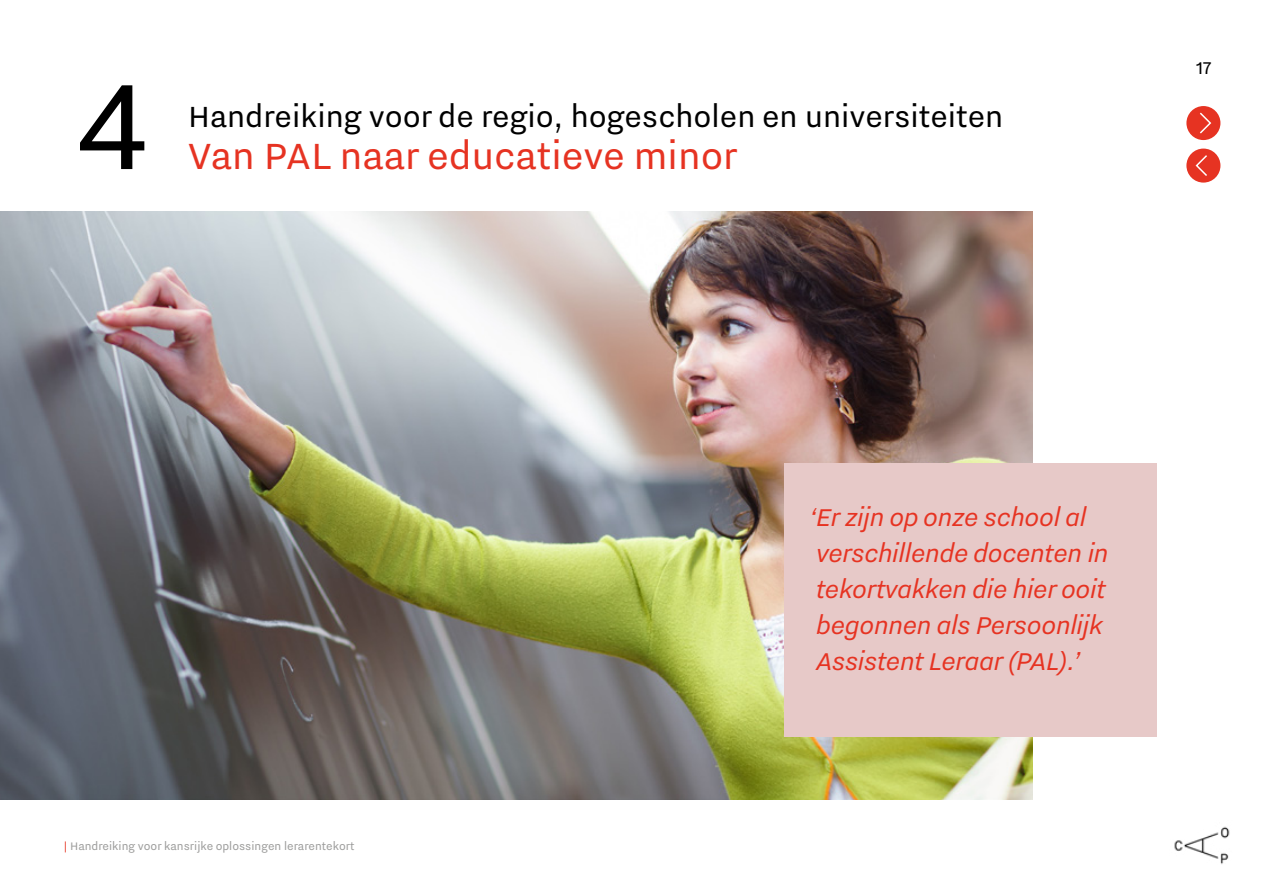
<style>
.page{position:relative;width:1263px;height:893px;background:#fff}
.page>*{position:absolute;margin:0;border:0;box-sizing:border-box;transform-origin:0 0}
.Heading_groot_rood{font:150px "Nitti Grotesk";color:#000}
.Heading_groot_rood-2{font:45px "Nitti Grotesk";color:#e63322}
.Heading_groot_rood-3{font:36px "Nitti Grotesk";color:#000}
.QUOTE{font:italic 30px/36px "Nitti Grotesk";letter-spacing:-.01em;color:#e63322}
.Heading_groot_rood-4{font:21px "Nitti Grotesk";color:#000}
.t1{font:13.5px "Nitti Grotesk";color:#9d9d9c}
.s1{color:#e63322}
</style>
<div class="page">
<div style="left:1186px;top:106px;width:34px;height:34px;background:#e63322;border-radius:50%"></div>
<svg style="left:1200px;top:112px;width:12px;height:22px"></svg>
<div style="left:1186px;top:149px;width:34px;height:34px;background:#e63322;border-radius:50%"></div>
<svg style="left:1195px;top:155px;width:12px;height:21px"></svg>
<img style="left:1174px;top:826px;width:56px;height:38px">
<img style="left:0;top:211px;width:1032px;height:588px">
<div style="left:784px;top:463px;width:373px;height:273px;background:#e7c9c8"></div>
<p class="Heading_groot_rood" style="left:78px;top:40px;width:71px">4</p>
<p class="Heading_groot_rood-3" style="left:188px;top:96px;width:817px">Handreiking voor de regio, hogescholen en universiteiten</p>
<p class="Heading_groot_rood-2" style="left:188px;top:130px;width:551px">Van PAL naar educatieve minor</p>
<p class="Heading_groot_rood-4" style="left:1196px;top:56px;width:17px">17</p>
<p class="t1" style="left:64px;top:839px;width:292px"><span class="s1">|</span> Handreiking voor kansrijke oplossingen lerarentekort</p>
<p class="QUOTE" style="left:809px;top:498px;width:301px">‘Er zijn op onze school al verschillende docenten in tekortvakken die hier ooit begonnen als Persoonlijk<br>Assistent Leraar (PAL).’</p>
</div>
